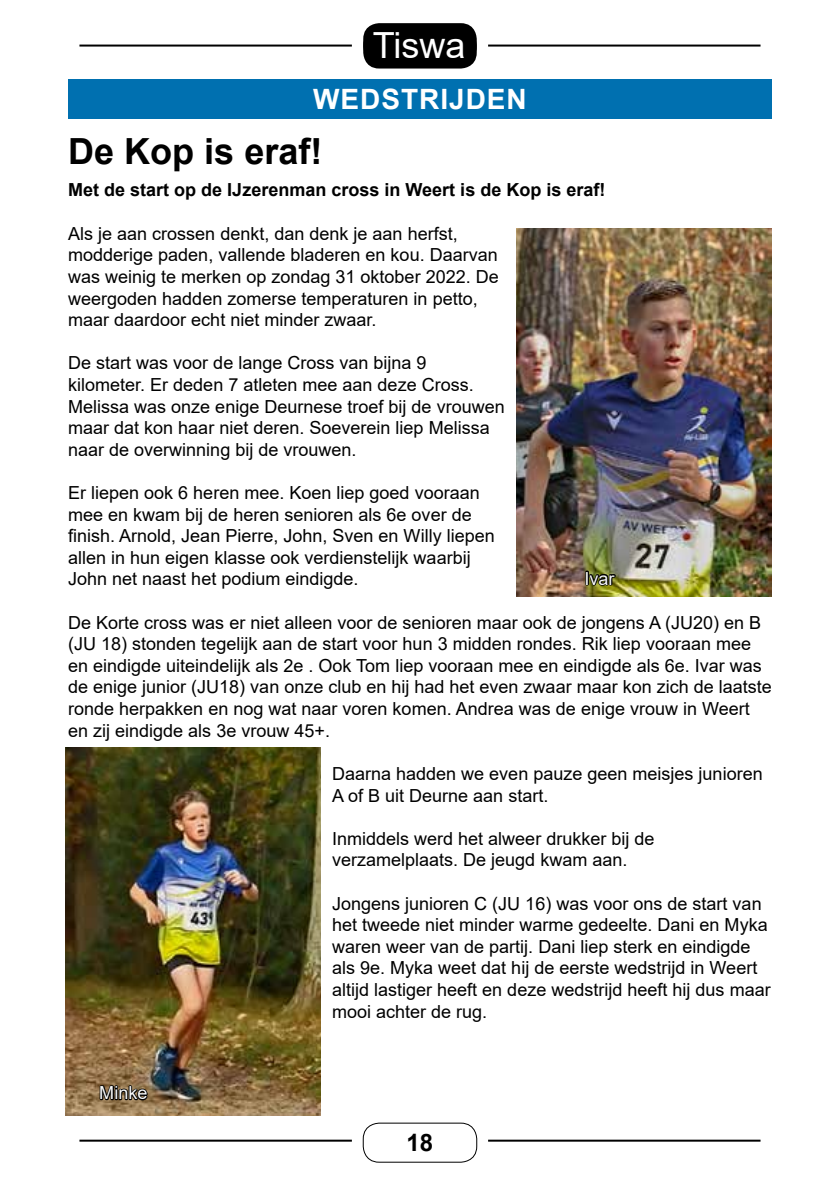
<style>
.page{position:relative;width:840px;height:1191px;background:#fff}
.page>*{position:absolute;margin:0;border:0;box-sizing:border-box;transform-origin:0 0}
.t1{font:700 36px "Arial";color:#000}
.t2{font:36px "Arial";color:#fff}
.t3{font:700 28px "Arial";letter-spacing:.035em;color:#fff}
.t4{font:700 24px "Arial";color:#000}
.t5{font:18px/21.6px "Arial";color:#000}
.t6{font:700 18px "Arial";color:#000}
.t7{font:18px "Arial";color:#f9fafa}
</style>
<div class="page">
<div style="left:362px;top:1122px;width:115px;height:40px;border:1px solid #000;border-radius:16px"></div>
<hr style="left:79px;top:1139px;width:272px;height:2px;background:#000">
<hr style="left:488px;top:1139px;width:272px;height:2px;background:#000">
<div style="left:363px;top:23px;width:113px;height:39px;background:#000;border-radius:16px"></div>
<div style="left:363px;top:29px;width:113px;height:40px;background:#000;border-radius:16px"></div>
<hr style="left:79px;top:45px;width:272px;height:2px;background:#000">
<hr style="left:488px;top:45px;width:272px;height:2px;background:#000">
<div style="left:68px;top:79px;width:703px;height:40px;background:#0070b0"></div>
<img style="left:516px;top:228px;width:255px;height:369px">
<img style="left:65px;top:747px;width:255px;height:368px">
<svg style="left:99px;top:1076px;width:50px;height:28px"></svg>
<div style="left:585px;top:570px;width:3px;height:15px;border:2px solid #000"></div>
<svg style="left:586px;top:572px;width:31px;height:18px"></svg>
<h1 class="t2" style="left:372px;top:20px;width:94px">Tiswa</h1>
<h2 class="t3" style="left:313px;top:80px;width:215px">WEDSTRIJDEN</h2>
<h1 class="t1" style="left:68px;top:126px;width:256px">De Kop is eraf!</h1>
<p class="t6" style="left:68px;top:177px;width:538px">Met de start op de IJzerenman cross in Weert is de Kop is eraf!</p>
<p class="t5" style="left:68px;top:222px;width:432px">Als je aan crossen denkt, dan denk je aan herfst, modderige paden, vallende bladeren en kou. Daarvan was weinig te merken op zondag 31 oktober 2022. De weergoden hadden zomerse temperaturen in petto, maar daardoor echt niet minder zwaar.</p>
<p class="t5" style="left:68px;top:352px;width:438px">De start was voor de lange Cross van bijna 9 kilometer. Er deden 7 atleten mee aan deze Cross.<br>Melissa was onze enige Deurnese troef bij de vrouwen maar dat kon haar niet deren. Soeverein liep Melissa naar de overwinning bij de vrouwen.</p>
<p class="t5" style="left:68px;top:482px;width:428px">Er liepen ook 6 heren mee. Koen liep goed vooraan mee en kwam bij de heren senioren als 6e over de finish. Arnold, Jean Pierre, John, Sven en Willy liepen allen in hun eigen klasse ook verdienstelijk waarbij John net naast het podium eindigde.</p>
<p class="t5" style="left:68px;top:611px;width:705px">De Korte cross was er niet alleen voor de senioren maar ook de jongens A (JU20) en B (JU 18) stonden tegelijk aan de start voor hun 3 midden rondes. Rik liep vooraan mee en eindigde uiteindelijk als 2e . Ook Tom liep vooraan mee en eindigde als 6e. Ivar was de enige junior (JU18) van onze club en hij had het even zwaar maar kon zich de laatste ronde herpakken en nog wat naar voren komen. Andrea was de enige vrouw in Weert en zij eindigde als 3e vrouw 45+.</p>
<p class="t5" style="left:332px;top:762px;width:432px">Daarna hadden we even pauze geen meisjes junioren<br>A of B uit Deurne aan start.</p>
<p class="t5" style="left:332px;top:827px;width:324px">Inmiddels werd het alweer drukker bij de verzamelplaats. De jeugd kwam aan.</p>
<p class="t5" style="left:332px;top:892px;width:440px">Jongens junioren C (JU 16) was voor ons de start van het tweede niet minder warme gedeelte. Dani en Myka waren weer van de partij. Dani liep sterk en eindigde als 9e. Myka weet dat hij de eerste wedstrijd in Weert altijd lastiger heeft en deze wedstrijd heeft hij dus maar mooi achter de rug.</p>
<p class="t7" style="left:584px;top:566px;width:32px">Ivar</p>
<p class="t7" style="left:99px;top:1080px;width:50px">Minke</p>
<h3 class="t4" style="left:406px;top:1126px;width:28px">18</h3>
</div>
